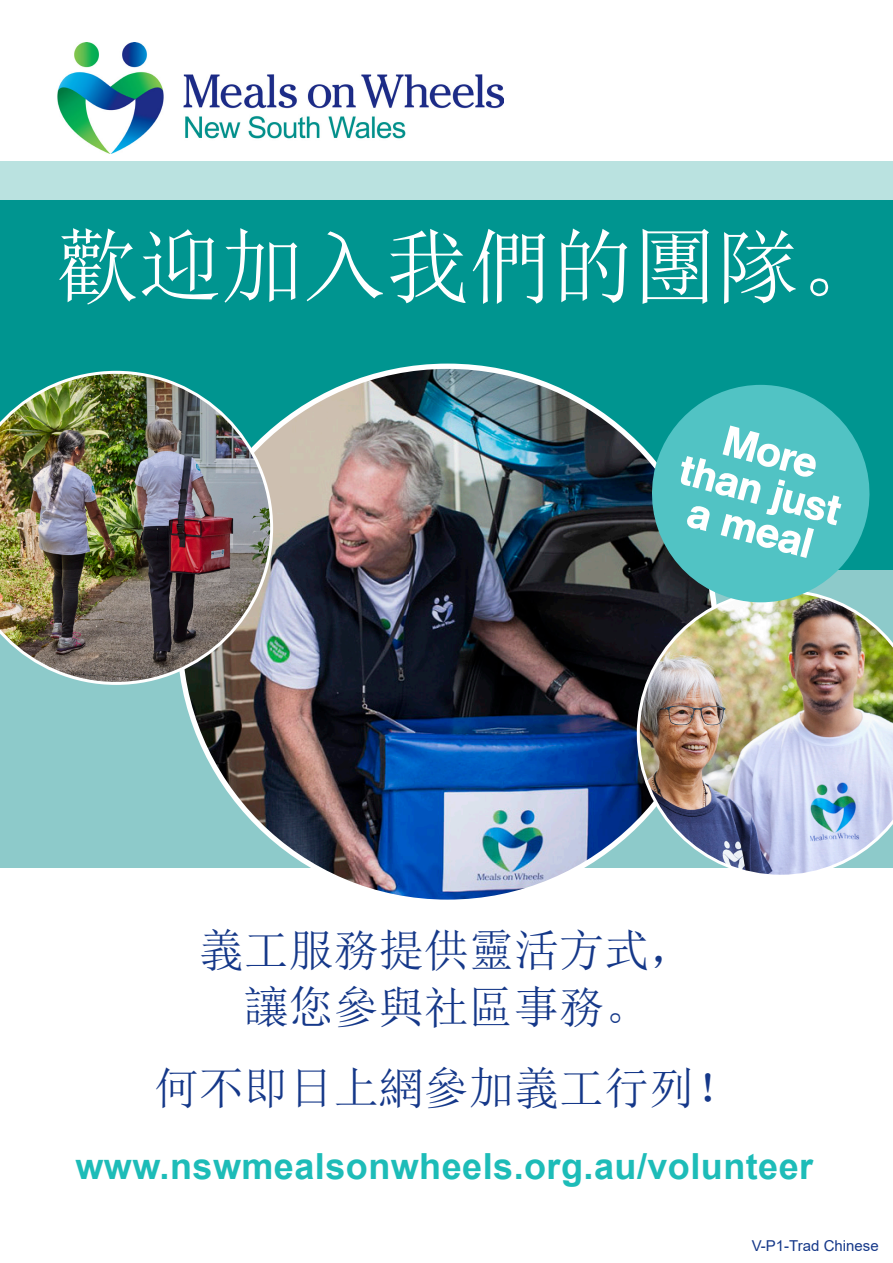
<style>
.page{position:relative;width:893px;height:1263px;background:#fff}
.page>*{position:absolute;margin:0;border:0;box-sizing:border-box;transform-origin:0 0}
.t1{font:82.5px "Sim Sun";color:#fff}
.t2{font:45px/57px "Sim Sun";color:#153889;text-align:center}
.t3{font:700 36px "Arial";letter-spacing:.015em;color:#1dbcb8}
.t4{font:15px "Arial";color:#153889}
</style>
<div class="page">
<div style="left:0;top:531px;width:893px;height:336px;background:#8dcaca"></div>
<div style="left:0;top:200px;width:893px;height:370px;background:#009590"></div>
<div style="left:0;top:162px;width:893px;height:38px;background:#bae2e0"></div>
<img style="left:180px;top:366px;width:536px;height:536px;border-radius:268px">
<img style="left:637px;top:589px;width:256px;height:286px">
<img style="left:0;top:371px;width:273px;height:314px">
<img style="left:57px;top:43px;width:447px;height:110px">
<svg style="left:652px;top:385px;width:217px;height:217px;fill:#51c3c4"></svg>
<svg style="left:680px;top:425px;width:161px;height:133px;background:#7cd2d2"></svg>
<p class="t1" style="left:56px;top:225px;width:826px">歡迎加入我們的團隊。</p>
<p class="t2" style="left:199px;top:921px;width:496px">義工服務提供靈活方式，讓您參與社區事務。</p>
<p class="t2" style="left:154px;top:1060px;width:586px">何不即日上網參加義工行列！</p>
<p class="t3" style="left:75px;top:1140px;width:739px">www.nswmealsonwheels.org.au/volunteer</p>
<p class="t4" style="left:752px;top:1235px;width:128px">V-P1-Trad Chinese</p>
</div>
